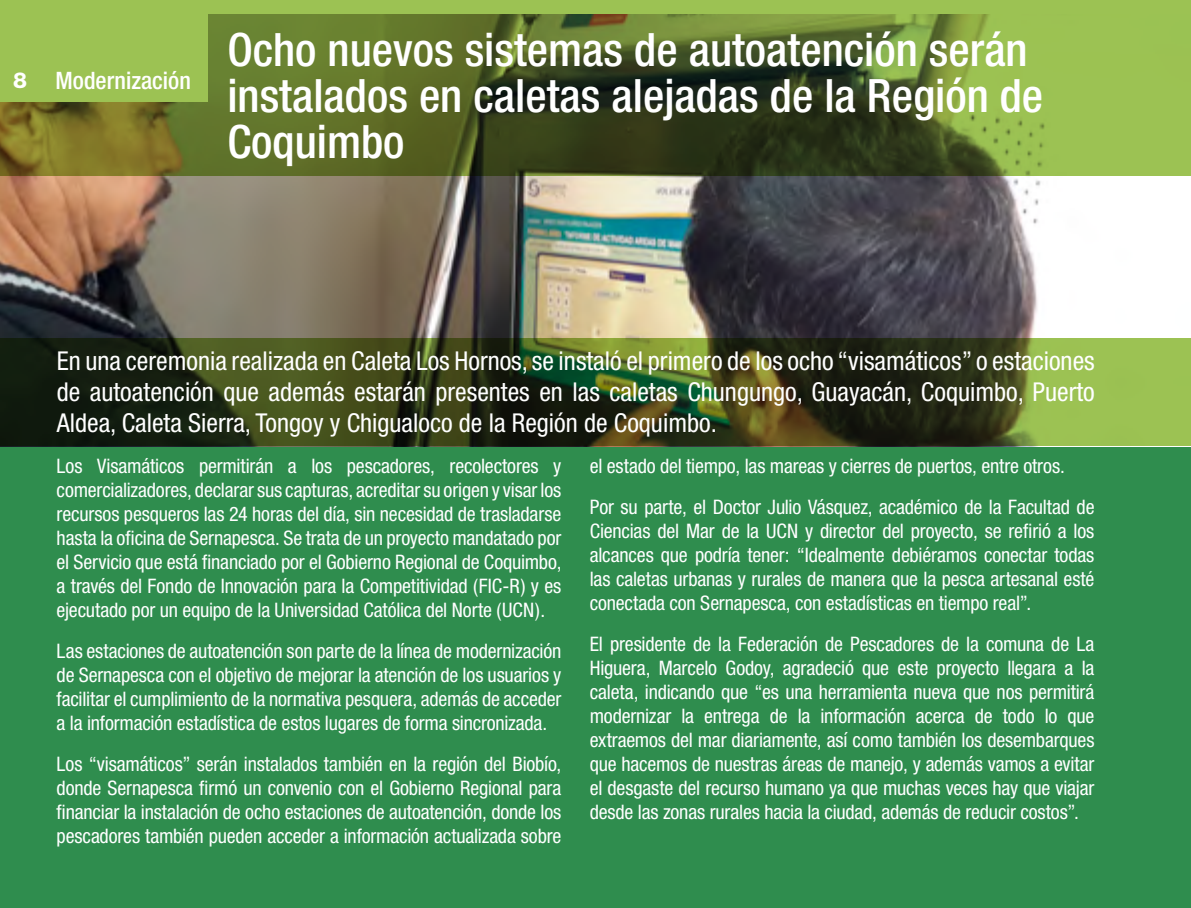
<style>
.page{position:relative;width:1191px;height:908px;background:#fff}
.page>*{position:absolute;margin:0;border:0;box-sizing:border-box;transform-origin:0 0}
.t1{font:500 condensed 46px/46px "Helvetica Neue";color:#fff}
.t2{font:condensed 26px/31.2px "Helvetica Neue";color:#fff;text-align:justify}
.t3{font:500 condensed 24px "Helvetica Neue";color:#fff}
.t4{font:condensed 20px/24px "Helvetica Neue";letter-spacing:-.01em;color:#fff;text-align:justify}
.s1{font-weight:800;font-stretch:normal;font-size:22px}
</style>
<div class="page">
<div style="left:0;top:0;width:1191px;height:907px;background:#2f8d4e"></div>
<img style="left:0;top:176px;width:1191px;height:162px">
<svg style="left:0;top:14px;width:1191px;height:162px;background:#5f712e"></svg>
<svg style="left:0;top:338px;width:1191px;height:108px;background:#3e4b1f"></svg>
<div style="left:0;top:0;width:208px;height:102px;background:#9cc253"></div>
<div style="left:0;top:0;width:1191px;height:14px;background:#9cc253"></div>
<p class="t3" style="left:13px;top:66px;width:179px"><span class="s1">8</span> Modernización</p>
<h1 class="t1" style="left:227px;top:26px;width:817px">Ocho nuevos sistemas de autoatención serán instalados en caletas alejadas de la Región de<br>Coquimbo</h1>
<p class="t2" style="left:57px;top:344px;width:1039px">En una ceremonia realizada en Caleta Los Hornos, se instaló el primero de los ocho “visamáticos” o estaciones de autoatención que además estarán presentes en las caletas Chungungo, Guayacán, Coquimbo, Puerto Aldea, Caleta Sierra, Tongoy y Chigualoco de la Región de Coquimbo.</p>
<p class="t4" style="left:590px;top:444px;width:506px;line-height:41px">el estado del tiempo, las mareas y cierres de puertos, entre otros.<br>Por su parte, el Doctor Julio Vásquez, académico de la Facultad de</p>
<p class="t4" style="left:590px;top:518px;width:506px">Ciencias del Mar de la UCN y director del proyecto, se refirió a los alcances que podría tener: “Idealmente debiéramos conectar todas las caletas urbanas y rurales de manera que la pesca artesanal esté conectada con Sernapesca, con estadísticas en tiempo real”.</p>
<p class="t4" style="left:590px;top:631px;width:506px">El presidente de la Federación de Pescadores de la comuna de La Higuera, Marcelo Godoy, agradeció que este proyecto llegara a la caleta, indicando que “es una herramienta nueva que nos permitirá modernizar la entrega de la información acerca de todo lo que extraemos del mar diariamente, así como también los desembarques que hacemos de nuestras áreas de manejo, y además vamos a evitar el desgaste del recurso humano ya que muchas veces hay que viajar desde las zonas rurales hacia la ciudad, además de reducir costos”.</p>
<p class="t4" style="left:57px;top:453px;width:506px">Los Visamáticos permitirán a los pescadores, recolectores y comercializadores, declarar sus capturas, acreditar su origen y visar los recursos pesqueros las 24 horas del día, sin necesidad de trasladarse hasta la oficina de Sernapesca. Se trata de un proyecto mandatado por el Servicio que está financiado por el Gobierno Regional de Coquimbo, a través del Fondo de Innovación para la Competitividad (FIC-R) y es ejecutado por un equipo de la Universidad Católica del Norte (UCN).</p>
<p class="t4" style="left:57px;top:638px;width:506px">Las estaciones de autoatención son parte de la línea de modernización de Sernapesca con el objetivo de mejorar la atención de los usuarios y facilitar el cumplimiento de la normativa pesquera, además de acceder a la información estadística de estos lugares de forma sincronizada.</p>
<p class="t4" style="left:57px;top:751px;width:506px">Los “visamáticos” serán instalados también en la región del Biobío, donde Sernapesca firmó un convenio con el Gobierno Regional para financiar la instalación de ocho estaciones de autoatención, donde los pescadores también pueden acceder a información actualizada sobre</p>
</div>
